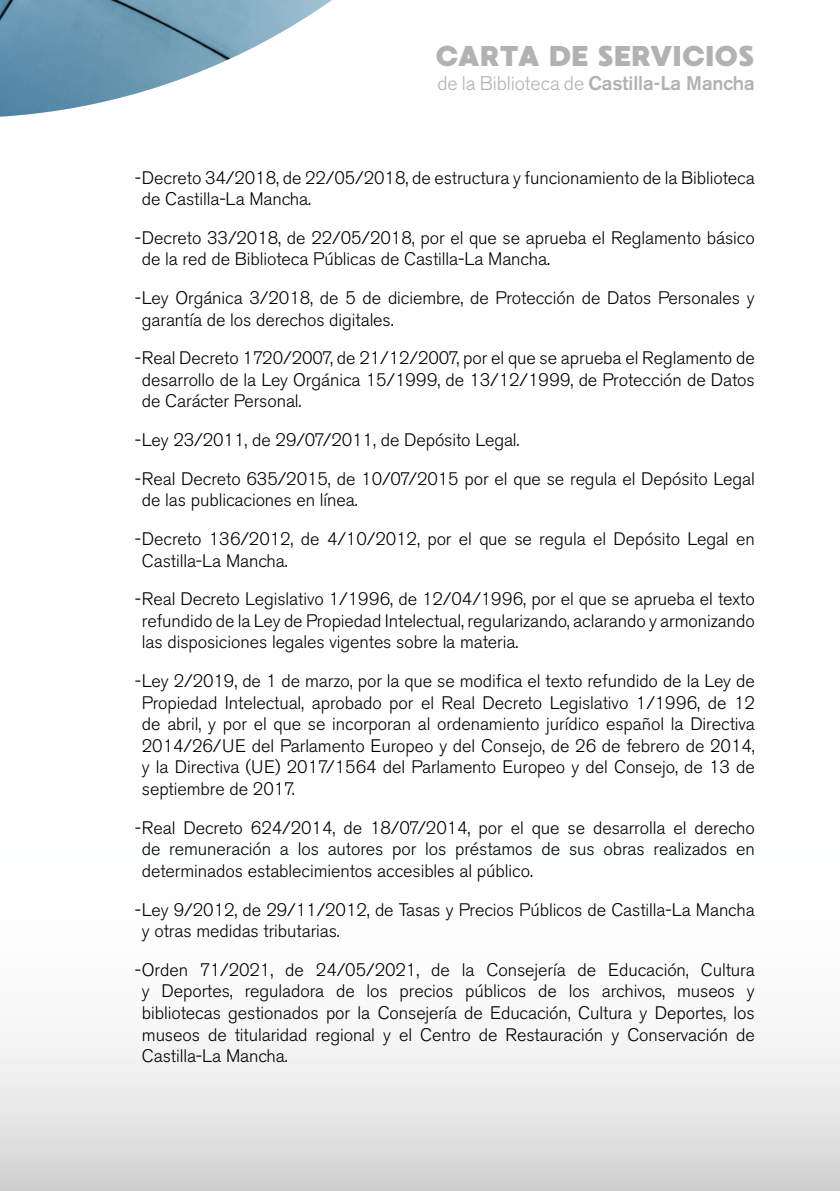
<style>
.page{position:relative;width:840px;height:1191px;background:#fff}
.page>*{position:absolute;margin:0;border:0;box-sizing:border-box;transform-origin:0 0}
.t1{font:28.6px "MADE Waffle Soft";letter-spacing:-.015em;color:#b3b2b2}
.t2{font:500 19.6px "Akzidenz Grotesk BE";letter-spacing:-.005em;color:#b3b2b2}
.t3{font:300 18px/21.6px "Akzidenz Grotesk BE";letter-spacing:-.005em;color:#000}
.s1{font-weight:300}
</style>
<div class="page">
<img style="left:0;top:0;width:332px;height:117px">
<h1 class="t1" style="left:435px;top:39px;width:321px">CARTA DE SERVICIOS</h1>
<p class="t2" style="left:437px;top:71px;width:319px"><span class="s1">de la Biblioteca de</span> Castilla-La Mancha</p>
<p class="t3" style="left:142px;top:167px;width:614px;text-indent:-7px">-Decreto 34/2018, de 22/05/2018, de estructura y funcionamiento de la Biblioteca de Castilla-La Mancha.</p>
<p class="t3" style="left:142px;top:227px;width:614px;text-indent:-7px">-Decreto 33/2018, de 22/05/2018, por el que se aprueba el Reglamento básico de la red de Biblioteca Públicas de Castilla-La Mancha.</p>
<p class="t3" style="left:142px;top:287px;width:614px;text-indent:-7px">-Ley Orgánica 3/2018, de 5 de diciembre, de Protección de Datos Personales y garantía de los derechos digitales.</p>
<p class="t3" style="left:142px;top:347px;width:614px;text-align:justify;text-indent:-7px">-Real Decreto 1720/2007, de 21/12/2007, por el que se aprueba el Reglamento de desarrollo de la Ley Orgánica 15/1999, de 13/12/1999, de Protección de Datos de Carácter Personal.</p>
<p class="t3" style="left:135px;top:421px;width:621px;line-height:38.6px">-Ley 23/2011, de 29/07/2011, de Depósito Legal.<br>-Real Decreto 635/2015, de 10/07/2015 por el que se regula el Depósito Legal</p>
<p class="t3" style="left:135px;top:481px;width:621px;line-height:38.6px;text-indent:7px">de las publicaciones en línea.<br>-Decreto 136/2012, de 4/10/2012, por el que se regula el Depósito Legal en</p>
<p class="t3" style="left:135px;top:541px;width:621px;line-height:38.6px;text-indent:7px">Castilla-La Mancha.<br>-Real Decreto Legislativo 1/1996, de 12/04/1996, por el que se aprueba el texto</p>
<p class="t3" style="left:142px;top:610px;width:614px">refundido de la Ley de Propiedad Intelectual, regularizando, aclarando y armonizando las disposiciones legales vigentes sobre la materia.</p>
<p class="t3" style="left:142px;top:670px;width:614px;text-align:justify;text-indent:-7px">-Ley 2/2019, de 1 de marzo, por la que se modifica el texto refundido de la Ley de Propiedad Intelectual, aprobado por el Real Decreto Legislativo 1/1996, de 12 de abril, y por el que se incorporan al ordenamiento jurídico español la Directiva 2014/26/UE del Parlamento Europeo y del Consejo, de 26 de febrero de 2014, y la Directiva (UE) 2017/1564 del Parlamento Europeo y del Consejo, de 13 de septiembre de 2017.</p>
<p class="t3" style="left:142px;top:817px;width:614px;text-align:justify;text-indent:-7px">-Real Decreto 624/2014, de 18/07/2014, por el que se desarrolla el derecho de remuneración a los autores por los préstamos de sus obras realizados en determinados establecimientos accesibles al público.</p>
<p class="t3" style="left:142px;top:899px;width:614px;text-indent:-7px">-Ley 9/2012, de 29/11/2012, de Tasas y Precios Públicos de Castilla-La Mancha y otras medidas tributarias.</p>
<p class="t3" style="left:142px;top:959px;width:614px;text-align:justify;text-indent:-7px">-Orden 71/2021, de 24/05/2021, de la Consejería de Educación, Cultura y Deportes, reguladora de los precios públicos de los archivos, museos y bibliotecas gestionados por la Consejería de Educación, Cultura y Deportes, los museos de titularidad regional y el Centro de Restauración y Conservación de Castilla-La Mancha.</p>
</div>
